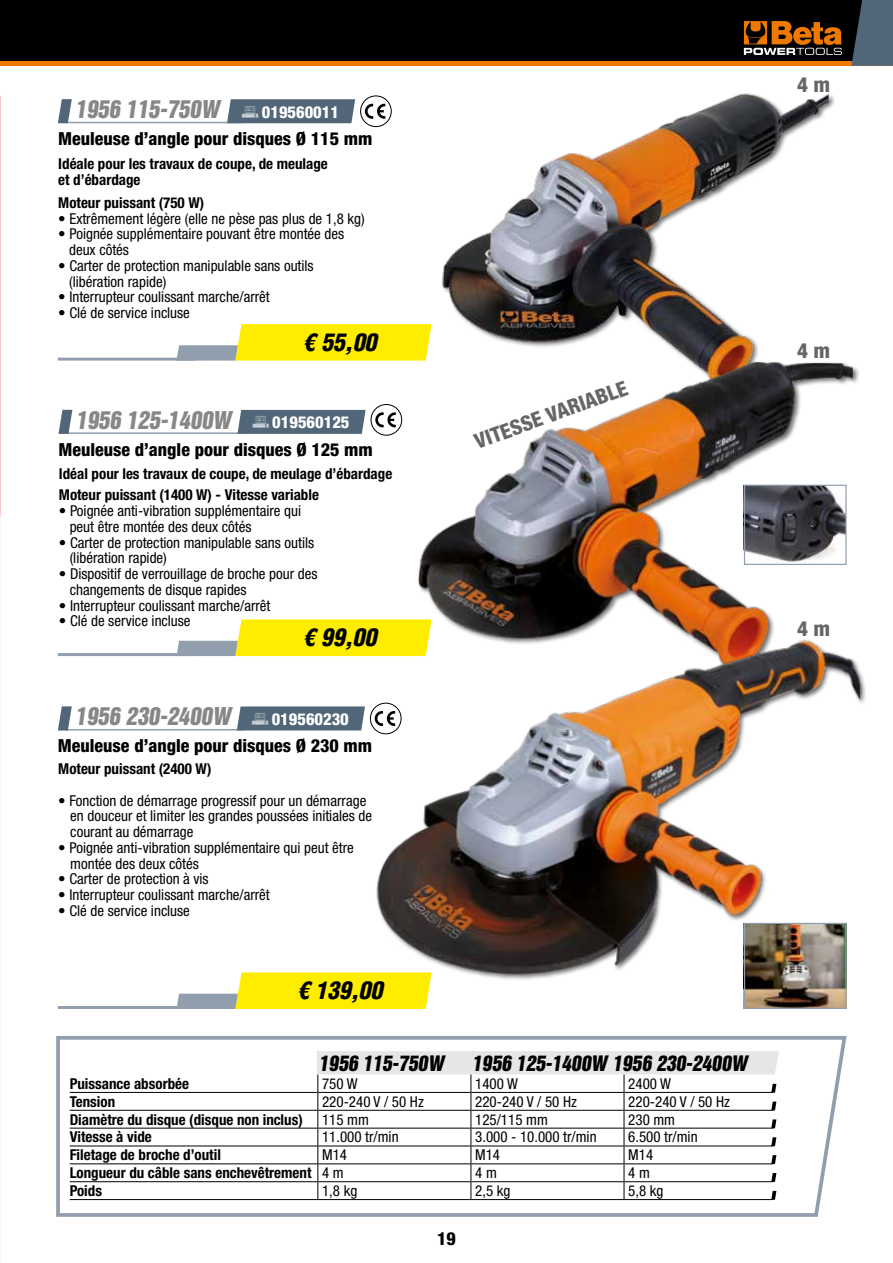
<style>
.page{position:relative;width:893px;height:1263px;background:#fff}
.page>*{position:absolute;margin:0;border:0;box-sizing:border-box;transform-origin:0 0}
.t1{font:italic 900 condensed 23.7px "Helvetica LT Std";color:#000}
.t2{font:22.5px "Helvetica Inserat LT Std";color:#878787}
.t3{font:800 condensed 21px "Helvetica Neue LT Std";color:#666}
.t4{font:19.5px "Helvetica Inserat LT Std";color:#000}
.t5{font:800 condensed 18px "Helvetica Neue LT Std";color:#000}
.t6{font:800 condensed 16.5px "Helvetica Neue LT Std";color:#fff}
.t7{font:condensed 15px/15.8px "Helvetica Neue LT Std";color:#000}
.t8{font:700 condensed 15px/15.8px "Helvetica Neue LT Std";color:#000}
.s1{font-weight:400}
</style>
<div class="page">
<div style="left:0;top:0;width:893px;height:66px;background:#000"></div>
<hr style="left:0;top:62px;width:893px;height:4px;background:#ef7900">
<svg style="left:744px;top:21px;width:98px;height:34px"></svg>
<svg style="left:851px;top:0;width:42px;height:66px;background:#465867"></svg>
<img style="left:0;top:95px;width:1px;height:421px">
<img style="left:442px;top:93px;width:387px;height:262px">
<img style="left:370px;top:355px;width:483px;height:266px">
<img style="left:350px;top:621px;width:515px;height:370px">
<hr style="left:65px;top:122px;width:178px;height:1px;background:#909ead">
<svg style="left:58px;top:99px;width:14px;height:24px"></svg>
<svg style="left:365px;top:104px;width:20px;height:15px"></svg>
<div style="left:360px;top:95px;width:32px;height:32px;border:1px solid #000;border-radius:50%"></div>
<svg style="left:375px;top:412px;width:21px;height:15px"></svg>
<div style="left:371px;top:404px;width:31px;height:32px;border:1px solid #000;border-radius:50%"></div>
<hr style="left:65px;top:432px;width:178px;height:2px;background:#909ead">
<svg style="left:58px;top:410px;width:14px;height:24px"></svg>
<hr style="left:65px;top:729px;width:178px;height:1px;background:#909ead">
<svg style="left:58px;top:706px;width:14px;height:24px"></svg>
<svg style="left:375px;top:711px;width:20px;height:15px"></svg>
<div style="left:370px;top:703px;width:31px;height:31px;border:1px solid #000;border-radius:50%"></div>
<hr style="left:58px;top:358px;width:137px;height:3px;background:#909ead">
<hr style="left:58px;top:653px;width:137px;height:3px;background:#909ead">
<hr style="left:58px;top:1006px;width:137px;height:3px;background:#909ead">
<svg style="left:177px;top:324px;width:255px;height:37px"></svg>
<svg style="left:177px;top:619px;width:255px;height:37px"></svg>
<svg style="left:177px;top:972px;width:255px;height:37px"></svg>
<img style="left:746px;top:487px;width:99px;height:76px">
<div style="left:744px;top:485px;width:103px;height:80px;border:1px solid #909ead"></div>
<img style="left:746px;top:925px;width:99px;height:82px">
<div style="left:744px;top:923px;width:103px;height:86px;border:1px solid #909ead"></div>
<svg style="left:56px;top:1036px;width:791px;height:181px"></svg>
<hr style="left:70px;top:1092px;width:247px;height:1px;background:#000">
<hr style="left:70px;top:1110px;width:247px;height:1px;background:#000">
<hr style="left:70px;top:1128px;width:247px;height:1px;background:#000">
<hr style="left:70px;top:1146px;width:247px;height:1px;background:#000">
<hr style="left:70px;top:1163px;width:247px;height:1px;background:#000">
<hr style="left:70px;top:1181px;width:247px;height:1px;background:#000">
<hr style="left:70px;top:1199px;width:248px;height:1px;background:#000">
<svg style="left:317px;top:1051px;width:462px;height:149px"></svg>
<svg style="left:227px;top:99px;width:128px;height:24px;background:#576b7d"></svg>
<svg style="left:237px;top:410px;width:129px;height:24px;background:#576b7d"></svg>
<svg style="left:237px;top:706px;width:128px;height:24px;background:#596d7e"></svg>
<h2 class="t2" style="left:75px;top:96px;width:150px">1956 115-750W</h2>
<p class="t6" style="left:262px;top:102px;width:79px">019560011</p>
<p class="t5" style="left:58px;top:128px;width:316px">Meuleuse d’angle pour disques Ø 115 mm</p>
<p class="t8" style="left:58px;top:156px;width:271px">Idéale pour les travaux de coupe, de meulage et d’ébardage</p>
<p class="t8" style="left:58px;top:195px;width:147px">Moteur puissant (750 W)</p>
<p class="t7" style="left:58px;top:210px;width:308px">• Extrêmement légère (elle ne pèse pas plus de 1,8 kg)</p>
<p class="t7" style="left:69px;top:226px;width:277px;text-indent:-11px">• Poignée supplémentaire pouvant être montée des deux côtés</p>
<p class="t7" style="left:69px;top:258px;width:246px;text-indent:-11px">• Carter de protection manipulable sans outils (libération rapide)</p>
<p class="t7" style="left:58px;top:289px;width:213px">• Interrupteur coulissant marche/arrêt</p>
<p class="t7" style="left:58px;top:305px;width:133px">• Clé de service incluse</p>
<h1 class="t1" style="left:303px;top:327px;width:75px">€ 55,00</h1>
<h2 class="t2" style="left:76px;top:406px;width:161px">1956 125-1400W</h2>
<p class="t6" style="left:272px;top:412px;width:79px">019560125</p>
<p class="t5" style="left:59px;top:438px;width:316px">Meuleuse d’angle pour disques Ø 125 mm</p>
<p class="t8" style="left:59px;top:462px;width:335px;line-height:21.8px">Idéal pour les travaux de coupe, de meulage d’ébardage<br>Moteur puissant (1400 W) - Vitesse variable</p>
<p class="t7" style="left:70px;top:503px;width:233px;text-indent:-11px">• Poignée anti-vibration supplémentaire qui peut être montée des deux côtés</p>
<p class="t7" style="left:70px;top:534px;width:246px;text-indent:-11px">• Carter de protection manipulable sans outils (libération rapide)</p>
<p class="t7" style="left:70px;top:566px;width:249px;text-indent:-11px">• Dispositif de verrouillage de broche pour des changements de disque rapides</p>
<p class="t7" style="left:59px;top:597px;width:213px">• Interrupteur coulissant marche/arrêt</p>
<p class="t7" style="left:59px;top:613px;width:133px">• Clé de service incluse</p>
<h1 class="t1" style="left:303px;top:623px;width:75px">€ 99,00</h1>
<h2 class="t2" style="left:75px;top:703px;width:161px">1956 230-2400W</h2>
<p class="t6" style="left:272px;top:709px;width:79px">019560230</p>
<p class="t5" style="left:58px;top:735px;width:316px">Meuleuse d’angle pour disques Ø 230 mm</p>
<p class="t8" style="left:58px;top:761px;width:155px">Moteur puissant (2400 W)</p>
<p class="t7" style="left:70px;top:792px;width:303px;text-indent:-12px">• Fonction de démarrage progressif pour un démarrage en douceur et limiter les grandes poussées initiales de courant au démarrage</p>
<p class="t7" style="left:70px;top:839px;width:285px;text-indent:-12px">• Poignée anti-vibration supplémentaire qui peut être montée des deux côtés</p>
<p class="t7" style="left:58px;top:871px;width:152px">• Carter de protection à vis</p>
<p class="t7" style="left:58px;top:887px;width:213px">• Interrupteur coulissant marche/arrêt</p>
<p class="t7" style="left:58px;top:902px;width:133px">• Clé de service incluse</p>
<h1 class="t1" style="left:297px;top:976px;width:87px">€ 139,00</h1>
<h3 class="t3" style="left:471px;top:430px;width:162px;rotate:-20deg">VITESSE VARIABLE</h3>
<h3 class="t4" style="left:319px;top:1051px;width:130px">1956 115-750W</h3>
<h3 class="t4" style="left:472px;top:1051px;width:280px">1956 125-1400W 1956 230-2400W</h3>
<p class="t8" style="left:70px;top:1075px;width:121px">Puissance absorbée</p>
<p class="t7" style="left:322px;top:1075px;width:37px">750 W</p>
<p class="t7" style="left:475px;top:1075px;width:44px">1400 W</p>
<p class="t7" style="left:628px;top:1075px;width:44px">2400 W</p>
<p class="t8" style="left:70px;top:1093px;width:47px">Tension</p>
<p class="t7" style="left:322px;top:1093px;width:103px">220-240 V / 50 Hz</p>
<p class="t7" style="left:475px;top:1093px;width:103px">220-240 V / 50 Hz</p>
<p class="t7" style="left:628px;top:1093px;width:103px">220-240 V / 50 Hz</p>
<p class="t8" style="left:70px;top:1111px;width:235px">Diamètre du disque (disque non inclus)</p>
<p class="t7" style="left:322px;top:1111px;width:48px">115 mm</p>
<p class="t7" style="left:475px;top:1111px;width:74px">125/115 mm</p>
<p class="t7" style="left:628px;top:1111px;width:48px">230 mm</p>
<p class="t8" style="left:70px;top:1129px;width:84px">Vitesse à vide</p>
<p class="t7" style="left:322px;top:1129px;width:78px">11.000 tr/min</p>
<p class="t7" style="left:475px;top:1129px;width:123px">3.000 - 10.000 tr/min</p>
<p class="t7" style="left:628px;top:1129px;width:71px">6.500 tr/min</p>
<p class="t8" style="left:70px;top:1147px;width:153px">Filetage de broche d’outil</p>
<p class="t7" style="left:322px;top:1147px;width:26px">M14</p>
<p class="t7" style="left:475px;top:1147px;width:26px">M14</p>
<p class="t7" style="left:628px;top:1147px;width:26px">M14</p>
<p class="t8" style="left:70px;top:1165px;width:276px">Longueur du câble sans enchevêtrement <span class="s1">4 m</span></p>
<p class="t7" style="left:475px;top:1165px;width:23px">4 m</p>
<p class="t7" style="left:628px;top:1165px;width:23px">4 m</p>
<p class="t8" style="left:70px;top:1182px;width:34px">Poids</p>
<p class="t7" style="left:322px;top:1183px;width:37px">1,8 kg</p>
<p class="t7" style="left:475px;top:1183px;width:37px">2,5 kg</p>
<p class="t7" style="left:628px;top:1183px;width:37px">5,8 kg</p>
<p class="t5" style="left:437px;top:1227px;width:20px">19</p>
<h3 class="t3" style="left:797px;top:71px;width:35px">4 m</h3>
<h3 class="t3" style="left:797px;top:338px;width:35px">4 m</h3>
<h3 class="t3" style="left:797px;top:616px;width:35px">4 m</h3>
</div>
